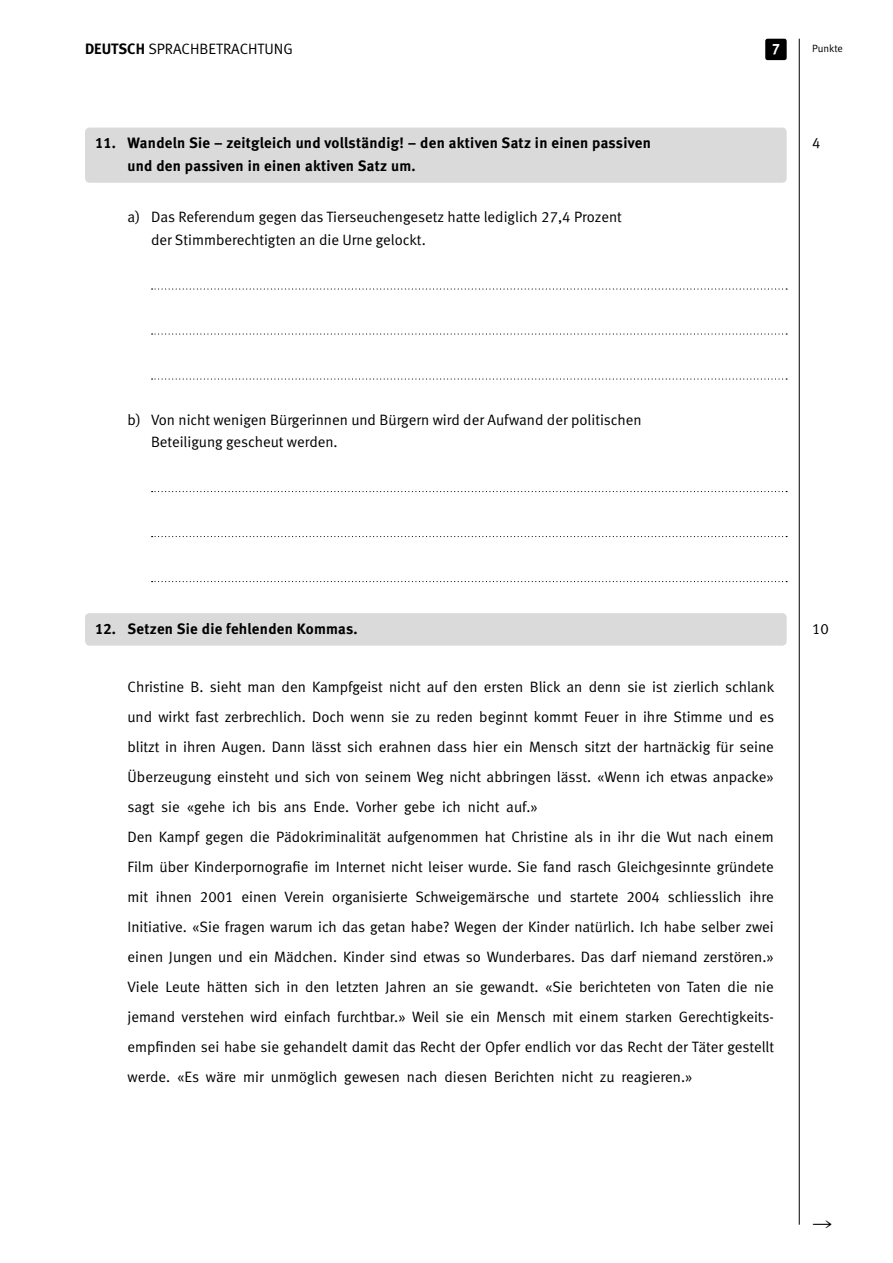
<style>
.page{position:relative;width:893px;height:1263px;background:#fff}
.page>*{position:absolute;margin:0;border:0;box-sizing:border-box;transform-origin:0 0}
.t1{font:19.5px "European Pi Four";color:#000}
.Titel_03{font:15px/30px "Meta Normal LF";color:#000}
.Titel_03-2{font:15px "Meta Bold LF";letter-spacing:.02em;color:#000}
.t2{font:15px "Meta Bold LF";color:#fff}
.t3{font:10.5px "Meta Normal LF";letter-spacing:-.005em;color:#000}
.s1{font-family:"Meta Bold LF"}
</style>
<div class="page">
<div style="left:765px;top:39px;width:22px;height:21px;background:#000;border-radius:2px"></div>
<hr style="left:799px;top:39px;width:1px;height:1186px;background:#000">
<div style="left:85px;top:128px;width:702px;height:55px;background:#dadada;border-radius:4px"></div>
<div style="left:85px;top:613px;width:702px;height:33px;background:#dadada;border-radius:4px"></div>
<svg style="left:152px;top:288px;width:635px;height:2px"></svg>
<svg style="left:152px;top:333px;width:635px;height:2px"></svg>
<svg style="left:152px;top:378px;width:635px;height:2px"></svg>
<svg style="left:152px;top:491px;width:635px;height:1px"></svg>
<svg style="left:152px;top:536px;width:635px;height:1px"></svg>
<svg style="left:152px;top:581px;width:635px;height:1px"></svg>
<p class="Titel_03" style="left:85px;top:34px;width:209px"><span class="s1">DEUTSCH</span> SPRACHBETRACHTUNG</p>
<p class="t2" style="left:772px;top:40px;width:10px">7</p>
<p class="t3" style="left:812px;top:43px;width:32px">Punkte</p>
<p class="Titel_03-2" style="left:95px;top:134px;width:557px">11. Wandeln Sie – zeitgleich und vollständig! – den aktiven Satz in einen passiven</p>
<p class="Titel_03" style="left:812px;top:128px;width:10px">4</p>
<p class="Titel_03-2" style="left:128px;top:157px;width:290px">und den passiven in einen aktiven Satz um.</p>
<p class="Titel_03" style="left:151px;top:205px;width:472px;line-height:22.5px;text-indent:-23px">a) Das Referendum gegen das Tierseuchengesetz hatte lediglich 27,4 Prozent der Stimmberechtigten an die Urne gelockt.</p>
<p class="Titel_03" style="left:151px;top:408px;width:492px;line-height:22.5px;text-indent:-23px">b) Von nicht wenigen Bürgerinnen und Bürgern wird der Aufwand der politischen<br>Beteiligung gescheut werden.</p>
<p class="Titel_03-2" style="left:95px;top:619px;width:264px">12. Setzen Sie die fehlenden Kommas.</p>
<p class="Titel_03" style="left:812px;top:613px;width:18px">10</p>
<p class="Titel_03" style="left:128px;top:672px;width:648px;text-align:justify">Christine B. sieht man den Kampfgeist nicht auf den ersten Blick an denn sie ist zierlich schlank und wirkt fast zerbrechlich. Doch wenn sie zu reden beginnt kommt Feuer in ihre Stimme und es blitzt in ihren Augen. Dann lässt sich erahnen dass hier ein Mensch sitzt der hartnäckig für seine Überzeugung einsteht und sich von seinem Weg nicht abbringen lässt. «Wenn ich etwas anpacke» sagt sie «gehe ich bis ans Ende. Vorher gebe ich nicht auf.»</p>
<p class="Titel_03" style="left:128px;top:822px;width:648px;text-align:justify">Den Kampf gegen die Pädokriminalität aufgenommen hat Christine als in ihr die Wut nach einem Film über Kinderpornografie im Internet nicht leiser wurde. Sie fand rasch Gleichgesinnte gründete mit ihnen 2001 einen Verein organisierte Schweigemärsche und startete 2004 schliesslich ihre Initiative. «Sie fragen warum ich das getan habe? Wegen der Kinder natürlich. Ich habe selber zwei einen Jungen und ein Mädchen. Kinder sind etwas so Wunderbares. Das darf niemand zerstören.» Viele Leute hätten sich in den letzten Jahren an sie gewandt. «Sie berichteten von Taten die nie jemand verstehen wird einfach furchtbar.» Weil sie ein Mensch mit einem starken Gerechtigkeits&shy;empfinden sei habe sie gehandelt damit das Recht der Opfer endlich vor das Recht der Täter gestellt werde. «Es wäre mir unmöglich gewesen nach diesen Berichten nicht zu reagieren.»</p>
<p class="t1" style="left:813px;top:1213px;width:21px">R</p>
</div>
